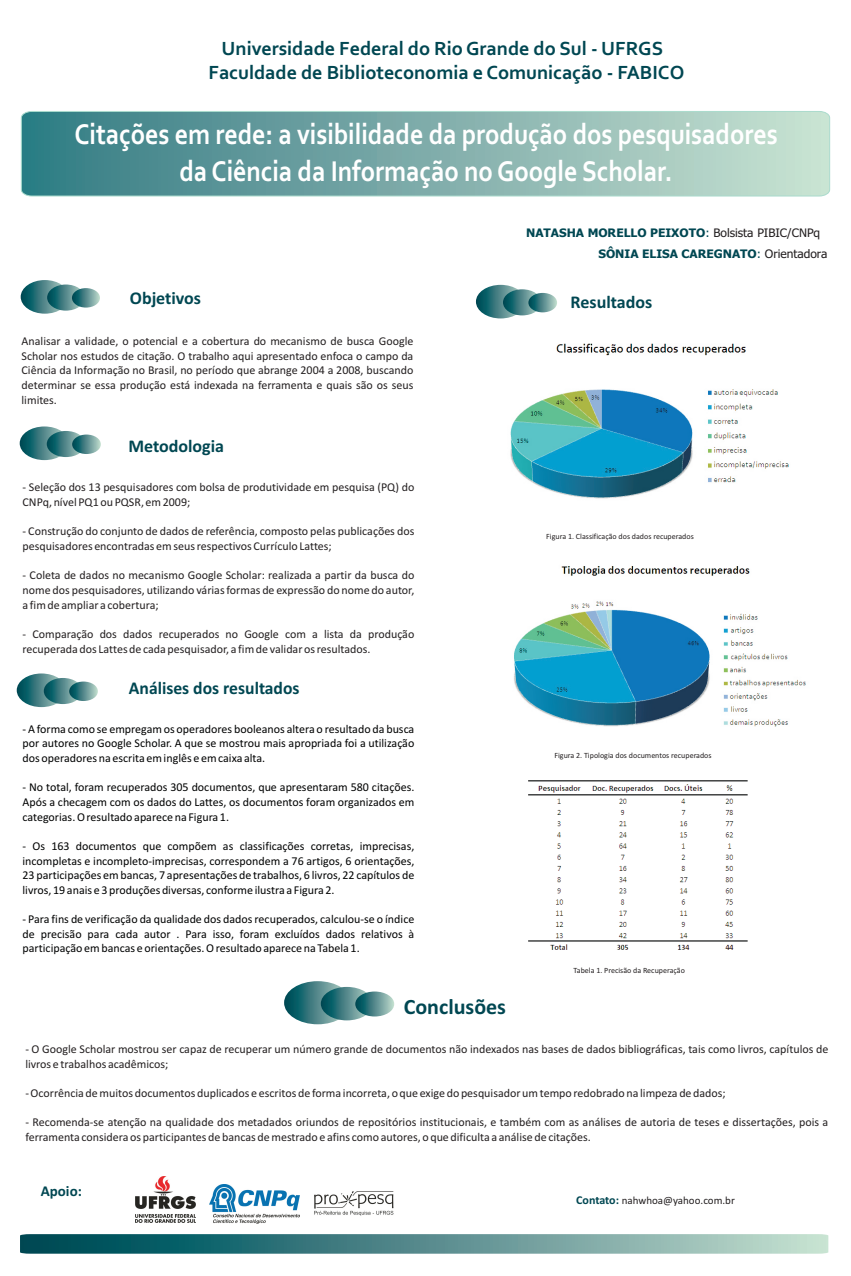
<style>
.page{position:relative;width:851px;height:1276px;background:#fff}
.page>*{position:absolute;margin:0;border:0;box-sizing:border-box;transform-origin:0 0}
.t1{font:700 30px/36.6px "Corbel";color:#fff;text-align:center;scale:.86 1}
.t2{font:700 22px "Calibri";color:#004752}
.t3{font:700 20px/24.4px "Corbel";color:#004752;text-align:center}
.t4{font:700 18px "Calibri";color:#004752}
.t5{font:700 15px "Calibri";color:#004752}
.t6{font:12px/14.7px "Calibri";color:#231f20}
.t7{font:12px/14.7px "Calibri";color:#010202;text-align:justify}
.t8{font:700 11.7px/20.6px "Tahoma";color:#004752}
.t9{font:11px "Calibri";color:#231f20}
.t10{font:8px "Calibri";color:#231f20}
.s1{font-weight:400}
.s2{font-weight:400;color:#231f20}
.s3{font-weight:700;font-size:12px;color:#004752}
</style>
<div class="page">
<svg style="left:21px;top:111px;width:808px;height:85px;background:#7faeab"></svg>
<svg style="left:20px;top:426px;width:49px;height:34px"></svg>
<svg style="left:47px;top:431px;width:38px;height:26px"></svg>
<svg style="left:72px;top:434px;width:29px;height:20px"></svg>
<svg style="left:21px;top:280px;width:48px;height:34px"></svg>
<svg style="left:47px;top:284px;width:38px;height:27px"></svg>
<svg style="left:72px;top:288px;width:28px;height:19px"></svg>
<svg style="left:284px;top:981px;width:67px;height:43px;background:#39797e"></svg>
<svg style="left:321px;top:987px;width:52px;height:33px"></svg>
<svg style="left:355px;top:991px;width:39px;height:25px"></svg>
<svg style="left:20px;top:1234px;width:808px;height:19px;background:#578f8f"></svg>
<img style="left:135px;top:1176px;width:60px;height:46px">
<img style="left:210px;top:1185px;width:89px;height:38px">
<img style="left:314px;top:1191px;width:80px;height:25px">
<svg style="left:17px;top:673px;width:49px;height:34px"></svg>
<svg style="left:44px;top:678px;width:38px;height:26px"></svg>
<svg style="left:69px;top:681px;width:29px;height:20px"></svg>
<svg style="left:476px;top:285px;width:49px;height:33px"></svg>
<svg style="left:503px;top:289px;width:38px;height:26px"></svg>
<svg style="left:528px;top:293px;width:29px;height:19px"></svg>
<img style="left:514px;top:566px;width:292px;height:161px">
<img style="left:528px;top:780px;width:220px;height:170px">
<img style="left:510px;top:343px;width:279px;height:156px">
<h3 class="t3" style="left:208px;top:38px;width:477px">Universidade Federal do Rio Grande do Sul - UFRGS<br>Faculdade de Biblioteconomia e Comunicação - FABICO</h3>
<h1 class="t1" style="left:74px;top:119px;width:819px">Citações em rede: a visibilidade da produção dos pesquisadores da Ciência da Informação no Google Scholar.</h1>
<h3 class="t4" style="left:130px;top:291px;width:73px">Objetivos</h3>
<p class="t6" style="left:22px;top:335px;width:393px;text-align:justify">Analisar a validade, o potencial e a cobertura do mecanismo de busca Google Scholar nos estudos de citação. O trabalho aqui apresentado enfoca o campo da Ciência da Informação no Brasil, no período que abrange 2004 a 2008, buscando determinar se essa produção está indexada na ferramenta e quais são os seus limites.</p>
<h3 class="t4" style="left:128px;top:439px;width:97px">Metodologia</h3>
<p class="t6" style="left:23px;top:481px;width:393px">- Seleção dos 13 pesquisadores com bolsa de produtividade em pesquisa (PQ) do<br>CNPq, nível PQ1 ou PQSR, em 2009;</p>
<p class="t6" style="left:23px;top:525px;width:393px">- Construção do conjunto de dados de referência, composto pelas publicações dos pesquisadores encontradas em seus respectivos Currículo Lattes;</p>
<p class="t6" style="left:23px;top:569px;width:393px;text-align:justify">- Coleta de dados no mecanismo Google Scholar: realizada a partir da busca do nome dos pesquisadores, utilizando várias formas de expressão do nome do autor, a fim de ampliar a cobertura;</p>
<p class="t6" style="left:23px;top:627px;width:393px">- Comparação dos dados recuperados no Google com a lista da produção recuperada dos Lattes de cada pesquisador, a fim de validar os resultados.</p>
<h3 class="t4" style="left:129px;top:681px;width:172px">Análises dos resultados</h3>
<p class="t7" style="left:23px;top:722px;width:393px">- A forma como se empregam os operadores booleanos altera o resultado da busca por autores no Google Scholar. A que se mostrou mais apropriada foi a utilização dos operadores na escrita em inglês e em caixa alta.</p>
<p class="t7" style="left:23px;top:781px;width:393px">- No total, foram recuperados 305 documentos, que apresentaram 580 citações.<br>Após a checagem com os dados do Lattes, os documentos foram organizados em categorias. O resultado aparece na Figura 1.</p>
<p class="t7" style="left:23px;top:839px;width:393px">- Os 163 documentos que compõem as classificações corretas, imprecisas, incompletas e incompleto-imprecisas, correspondem a 76 artigos, 6 orientações, 23 participações em bancas, 7 apresentações de trabalhos, 6 livros, 22 capítulos de livros, 19 anais e 3 produções diversas, conforme ilustra a Figura 2.</p>
<p class="t7" style="left:23px;top:913px;width:393px">- Para fins de verificação da qualidade dos dados recuperados, calculou-se o índice de precisão para cada autor . Para isso, foram excluídos dados relativos à participação em bancas e orientações. O resultado aparece na Tabela 1.</p>
<p class="t8" style="left:598px;top:223px;width:230px;text-indent:-72px">NATASHA MORELLO PEIXOTO<span class="s1">:</span> <span class="s2">Bolsista PIBIC/CNPq<br></span>SÔNIA ELISA CAREGNATO<span class="s1">:</span> <span class="s2">Orientadora</span></p>
<h3 class="t4" style="left:570px;top:294px;width:83px">Resultados</h3>
<p class="t10" style="left:546px;top:533px;width:149px">Figura 1. Classificação dos dados recuperados</p>
<p class="t10" style="left:554px;top:752px;width:159px">Figura 2. Tipologia dos documentos recuperados</p>
<p class="t10" style="left:573px;top:967px;width:113px">Tabela 1. Precisão da Recuperação</p>
<h2 class="t2" style="left:404px;top:997px;width:104px">Conclusões</h2>
<p class="t6" style="left:25px;top:1043px;width:804px">- O Google Scholar mostrou ser capaz de recuperar um número grande de documentos não indexados nas bases de dados bibliográficas, tais como livros, capítulos de livros e trabalhos acadêmicos;</p>
<p class="t6" style="left:25px;top:1086px;width:702px">- Ocorrência de muitos documentos duplicados e escritos de forma incorreta, o que exige do pesquisador um tempo redobrado na limpeza de dados;</p>
<p class="t6" style="left:25px;top:1116px;width:804px">- Recomenda-se atenção na qualidade dos metadados oriundos de repositórios institucionais, e também com as análises de autoria de teses e dissertações, pois a ferramenta considera os participantes de bancas de mestrado e afins como autores, o que dificulta a análise de citações.</p>
<p class="t5" style="left:41px;top:1185px;width:43px">Apoio:</p>
<p class="t9" style="left:576px;top:1196px;width:160px"><span class="s3">Contato:</span> nahwhoa@yahoo.com.br</p>
</div>
